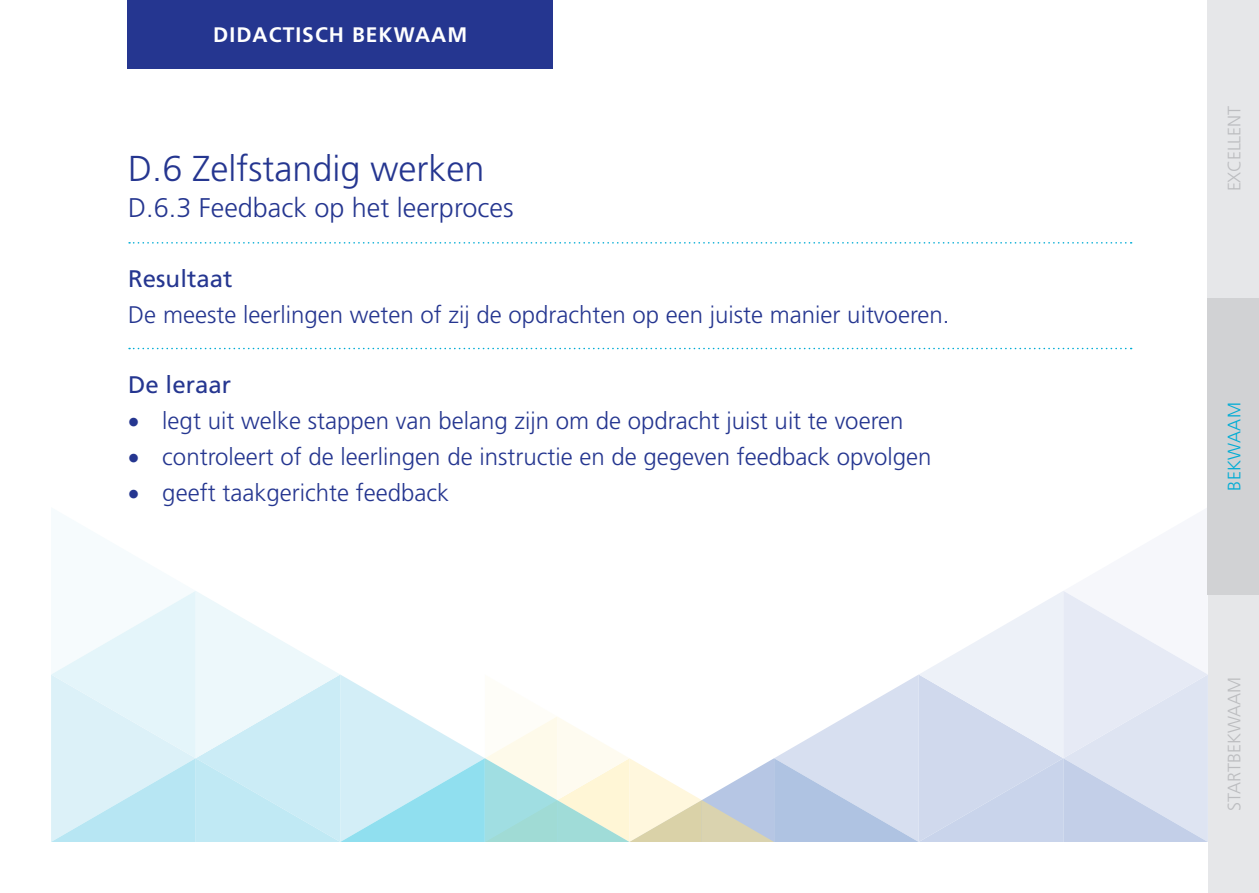
<style>
.page{position:relative;width:1259px;height:893px;background:#fff}
.page>*{position:absolute;margin:0;border:0;box-sizing:border-box;transform-origin:0 0}
.t1{font:300 36px "Frutiger";color:#253690}
.t2{font:300 27px "Frutiger";color:#253690}
.t3{font:300 24px "Frutiger";color:#253690}
.t4{font:24px "Frutiger";color:#253690}
.t5{font:700 21px "Frutiger";letter-spacing:.05em;color:#fff}
.t6{font:300 18px "Frutiger";letter-spacing:-.015em;color:#bcbdc0}
.t7{font:300 18px "Frutiger";letter-spacing:.02em;color:#00acd5}
</style>
<div class="page">
<div style="left:128px;top:0;width:425px;height:69px;background:#253690"></div>
<div style="left:1208px;top:298px;width:51px;height:297px;background:#d1d2d4"></div>
<div style="left:1208px;top:595px;width:51px;height:298px;background:#e6e7e9"></div>
<div style="left:1208px;top:0;width:51px;height:298px;background:#e6e7e9"></div>
<svg style="left:129px;top:242px;width:1002px;height:2px"></svg>
<svg style="left:129px;top:348px;width:1002px;height:1px"></svg>
<svg style="left:51px;top:501px;width:1157px;height:341px"></svg>
<p class="t5" style="left:213px;top:22px;width:255px">DIDACTISCH BEKWAAM</p>
<h1 class="t1" style="left:128px;top:148px;width:358px">D.6 Zelfstandig werken</h1>
<p class="t2" style="left:128px;top:193px;width:387px">D.6.3 Feedback op het leerproces</p>
<p class="t4" style="left:128px;top:265px;width:106px">Resultaat</p>
<p class="t3" style="left:128px;top:301px;width:823px">De meeste leerlingen weten of zij de opdrachten op een juiste manier uitvoeren.</p>
<p class="t4" style="left:128px;top:370px;width:104px">De leraar</p>
<p class="t3" style="left:128px;top:407px;width:777px">• legt uit welke stappen van belang zijn om de opdracht juist uit te voeren</p>
<p class="t3" style="left:128px;top:443px;width:805px">• controleert of de leerlingen de instructie en de gegeven feedback opvolgen</p>
<p class="t3" style="left:128px;top:479px;width:322px">• geeft taakgerichte feedback</p>
<p class="t6" style="left:1224px;top:191px;width:86px;rotate:-90deg">excellent</p>
<p class="t7" style="left:1224px;top:491px;width:90px;rotate:-90deg">Bekwaam</p>
<p class="t6" style="left:1224px;top:811px;width:136px;rotate:-90deg">Startbekwaam</p>
</div>
